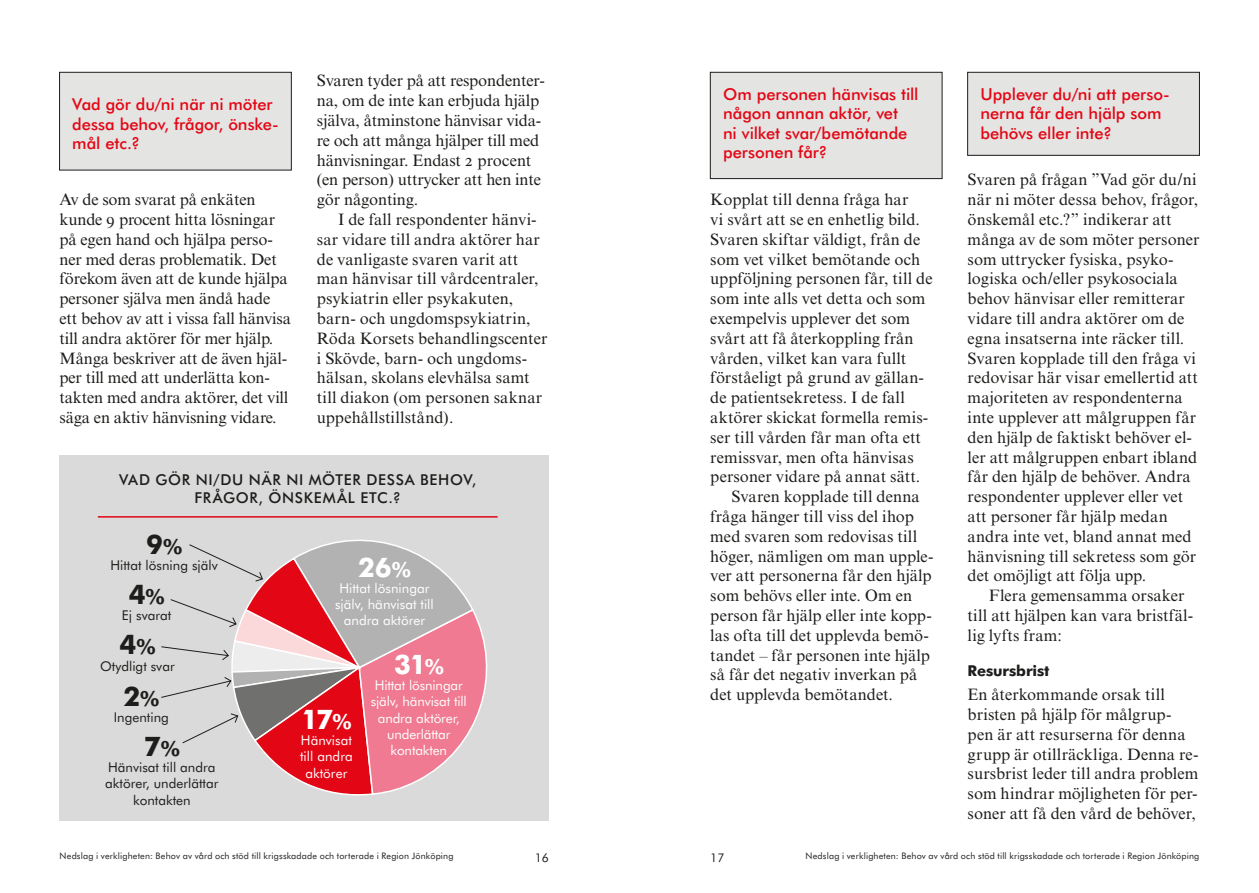
<style>
.page{position:relative;width:1259px;height:893px;background:#fff}
.page>*{position:absolute;margin:0;border:0;box-sizing:border-box;transform-origin:0 0}
.t1{font:700 27px "Futura BT";color:#1d1d1b}
.t2{font:700 27px "Futura BT";color:#fff}
.t3{font:16.5px/19.8px "Times NRMT";color:#1d1d1b}
.t4{font:500 16.5px/19.5px "Futura BT";color:#e30614}
.t5{font:500 15px/18px "Futura BT";letter-spacing:.045em;color:#1d1d1b;text-align:center}
.t6{font:700 15px "Futura BT";letter-spacing:-.01em;color:#1d1d1b}
.t7{font:13.5px/16.2px "Futura BT";color:#fff;text-align:center}
.t8{font:13.5px/16.2px "Futura BT";color:#1d1d1b;text-align:center}
.t9{font:12px "Futura BT";color:#1d1d1b}
.t10{font:9px "Futura BT";letter-spacing:.02em;color:#1d1d1b}
.s1{font-family:"Times Roman SC"}
.s2{font-size:21px}
</style>
<div class="page">
<div style="left:60px;top:455px;width:489px;height:366px;background:#dadada"></div>
<div style="left:967px;top:72px;width:232px;height:83px;background:#e4e4e3"></div>
<div style="left:967px;top:72px;width:232px;height:84px;border:1px solid #1d1d1b"></div>
<div style="left:710px;top:72px;width:232px;height:107px;background:#e4e4e3"></div>
<div style="left:710px;top:72px;width:232px;height:107px;border:1px solid #1d1d1b"></div>
<div style="left:60px;top:72px;width:231px;height:98px;background:#e4e4e3"></div>
<div style="left:59px;top:72px;width:232px;height:98px;border:1px solid #1d1d1b"></div>
<hr style="left:98px;top:516px;width:399px;height:2px;background:#e30614">
<svg style="left:161px;top:539px;width:327px;height:257px"></svg>
<p class="t4" style="left:72px;top:95px;width:208px">Vad gör du/ni när ni möter dessa behov, frågor, önske&shy;mål etc.?</p>
<p class="t3" style="left:60px;top:190px;width:233px">Av de som svarat på enkäten kunde <span class="s1">9</span> procent hitta lösningar på egen hand och hjälpa perso&shy;ner med deras problematik. Det förekom även att de kunde hjälpa personer själva men ändå hade ett behov av att i vissa fall hänvisa till andra aktörer för mer hjälp.<br>Många beskriver att de även hjäl&shy;per till med att underlätta kon&shy;takten med andra aktörer, det vill säga en aktiv hänvisning vidare.</p>
<p class="t3" style="left:317px;top:71px;width:229px">Svaren tyder på att respondenter&shy;na, om de inte kan erbjuda hjälp själva, åtminstone hänvisar vida&shy;re och att många hjälper till med hänvisningar. Endast <span class="s1">2</span> procent (en person) uttrycker att hen inte gör någonting.</p>
<p class="t3" style="left:317px;top:210px;width:232px;text-indent:21px">I de fall respondenter hänvi&shy;sar vidare till andra aktörer har de vanligaste svaren varit att man hänvisar till vårdcentraler, psykiatrin eller psykakuten, barn- och ungdomspsykiatrin,<br>Röda Korsets behandlingscenter i Skövde, barn- och ungdoms&shy;hälsan, skolans elevhälsa samt till diakon (om personen saknar uppehållstillstånd).</p>
<p class="t5" style="left:119px;top:471px;width:358px">VAD GÖR NI/DU NÄR NI MÖTER DESSA BEHOV,<br>FRÅGOR, ÖNSKEMÅL ETC.?</p>
<h1 class="t1" style="left:146px;top:528px;width:37px">9<span class="s2">%</span></h1>
<p class="t8" style="left:110px;top:557px;width:109px">Hittat lösning själv</p>
<h1 class="t1" style="left:129px;top:577px;width:37px">4<span class="s2">%</span></h1>
<p class="t8" style="left:122px;top:607px;width:51px">Ej svarat</p>
<h1 class="t1" style="left:120px;top:628px;width:37px">4<span class="s2">%</span></h1>
<p class="t8" style="left:100px;top:658px;width:76px">Otydligt svar</p>
<h1 class="t1" style="left:123px;top:680px;width:37px">2<span class="s2">%</span></h1>
<p class="t8" style="left:114px;top:709px;width:57px">Ingenting</p>
<h1 class="t1" style="left:144px;top:730px;width:37px">7<span class="s2">%</span></h1>
<p class="t8" style="left:105px;top:759px;width:115px">Hänvisat till andra aktörer, underlättar kontakten</p>
<h1 class="t2" style="left:358px;top:551px;width:54px">26<span class="s2">%</span></h1>
<p class="t7" style="left:335px;top:580px;width:100px">Hittat lösningar själv, hänvisat till andra aktörer</p>
<h1 class="t2" style="left:394px;top:648px;width:51px">31<span class="s2">%</span></h1>
<p class="t7" style="left:371px;top:677px;width:98px">Hittat lösningar själv, hänvisat till andra aktörer, underlättar kontakten</p>
<h1 class="t2" style="left:301px;top:703px;width:51px">17<span class="s2">%</span></h1>
<p class="t7" style="left:300px;top:732px;width:54px">Hänvisat till andra aktörer</p>
<p class="t4" style="left:723px;top:84px;width:197px">Om personen hänvisas till någon annan aktör, vet<br>ni vilket svar/bemötande personen får?</p>
<p class="t3" style="left:710px;top:190px;width:200px">Kopplat till denna fråga har</p>
<p class="t3" style="left:710px;top:210px;width:211px">vi svårt att se en enhetlig bild.</p>
<p class="t3" style="left:710px;top:229px;width:211px">Svaren skiftar väldigt, från de</p>
<p class="t3" style="left:710px;top:249px;width:211px">som vet vilket bemötande och</p>
<p class="t3" style="left:710px;top:269px;width:224px">uppföljning personen får, till de</p>
<p class="t3" style="left:710px;top:289px;width:216px">som inte alls vet detta och som</p>
<p class="t3" style="left:710px;top:309px;width:201px">exempelvis upplever det som</p>
<p class="t3" style="left:710px;top:328px;width:205px">svårt att få återkoppling från</p>
<p class="t3" style="left:710px;top:348px;width:197px">vården, vilket kan vara fullt</p>
<p class="t3" style="left:710px;top:368px;width:215px">förståeligt på grund av gällan-</p>
<p class="t3" style="left:710px;top:388px;width:196px">de patientsekretess. I de fall</p>
<p class="t3" style="left:710px;top:408px;width:219px">aktörer skickat formella remis-</p>
<p class="t3" style="left:710px;top:427px;width:212px">ser till vården får man ofta ett</p>
<p class="t3" style="left:710px;top:447px;width:205px">remissvar, men ofta hänvisas</p>
<p class="t3" style="left:710px;top:467px;width:211px">personer vidare på annat sätt.</p>
<p class="t3" style="left:731px;top:487px;width:190px">Svaren kopplade till denna</p>
<p class="t3" style="left:710px;top:507px;width:205px">fråga hänger till viss del ihop</p>
<p class="t3" style="left:710px;top:526px;width:208px">med svaren som redovisas till</p>
<p class="t3" style="left:710px;top:546px;width:225px">höger, nämligen om man upple-</p>
<p class="t3" style="left:710px;top:566px;width:223px">ver att personerna får den hjälp</p>
<p class="t3" style="left:710px;top:586px;width:203px">som behövs eller inte. Om en</p>
<p class="t3" style="left:710px;top:606px;width:223px">person får hjälp eller inte kopp-</p>
<p class="t3" style="left:710px;top:625px;width:220px">las ofta till det upplevda bemö-</p>
<p class="t3" style="left:710px;top:645px;width:221px">tandet – får personen inte hjälp</p>
<p class="t3" style="left:710px;top:665px;width:209px">så får det negativ inverkan på</p>
<p class="t3" style="left:710px;top:685px;width:184px">det upplevda bemötandet.</p>
<p class="t4" style="left:980px;top:84px;width:191px">Upplever du/ni att perso&shy;nerna får den hjälp som behövs eller inte?</p>
<p class="t3" style="left:967px;top:170px;width:233px">Svaren på frågan ”Vad gör du/ni när ni möter dessa behov, frågor, önskemål etc.?” indikerar att många av de som möter personer som uttrycker fysiska, psyko&shy;logiska och/eller psykosociala behov hänvisar eller remitterar vidare till andra aktörer om de egna insatserna inte räcker till.<br>Svaren kopplade till den fråga vi redovisar här visar emellertid att majoriteten av respondenterna inte upplever att målgruppen får den hjälp de faktiskt behöver el&shy;ler att målgruppen enbart ibland får den hjälp de behöver. Andra respondenter upplever eller vet att personer får hjälp medan andra inte vet, bland annat med hänvisning till sekretess som gör det omöjligt att följa upp.</p>
<p class="t3" style="left:967px;top:586px;width:227px;text-indent:21px">Flera gemensamma orsaker till att hjälpen kan vara bristfäl&shy;lig lyfts fram:</p>
<p class="t6" style="left:967px;top:661px;width:83px">Resursbrist</p>
<p class="t3" style="left:967px;top:685px;width:232px">En återkommande orsak till bristen på hjälp för målgrup&shy;pen är att resurserna för denna grupp är otillräckliga. Denna re&shy;sursbrist leder till andra problem som hindrar möjligheten för per&shy;soner att få den vård de behöver,</p>
<p class="t10" style="left:60px;top:851px;width:395px">Nedslag i verkligheten: Behov av vård och stöd till krigsskadade och torterade i Region Jönköping</p>
<p class="t9" style="left:535px;top:850px;width:16px">16</p>
<p class="t9" style="left:710px;top:850px;width:16px">17</p>
<p class="t10" style="left:805px;top:851px;width:395px">Nedslag i verkligheten: Behov av vård och stöd till krigsskadade och torterade i Region Jönköping</p>
</div>
